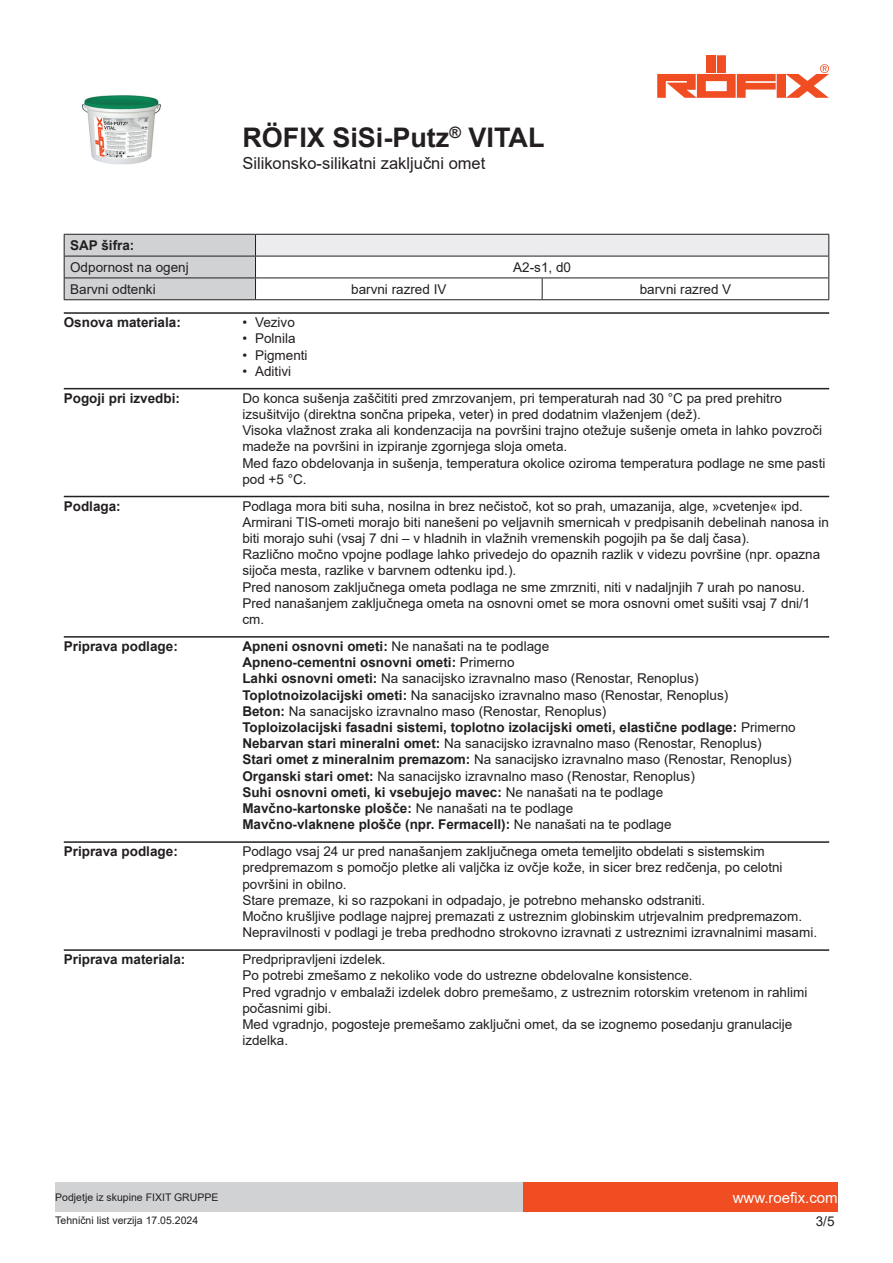
<style>
.page{position:relative;width:893px;height:1263px;background:#fff}
.page>*{position:absolute;margin:0;border:0;box-sizing:border-box;transform-origin:0 0}
.t1{font:700 27px "Arial";color:#231f20}
.t2{font:16.5px "Arial";color:#231f20}
.t3{font:15px "Arial";color:#fff}
.t4{font:13.5px/16.2px "Arial";color:#231f20}
.t5{font:700 13.5px "Arial";color:#231f20}
.t6{font:10.5px "Arial";color:#231f20}
.s1{font-weight:700}
</style>
<div class="page">
<img style="left:82px;top:95px;width:79px;height:70px">
<div style="left:717px;top:55px;width:9px;height:18px;background:#f04d22"></div>
<div style="left:707px;top:55px;width:9px;height:18px;background:#f04d22"></div>
<svg style="left:657px;top:64px;width:172px;height:34px"></svg>
<div style="left:523px;top:1182px;width:315px;height:30px;background:#f04d22"></div>
<div style="left:55px;top:1182px;width:468px;height:30px;background:#d1d2d4"></div>
<div style="left:255px;top:234px;width:574px;height:22px;background:#ececee"></div>
<hr style="left:255px;top:234px;width:287px;height:1px;background:#231f20">
<hr style="left:542px;top:234px;width:287px;height:1px;background:#231f20">
<hr style="left:255px;top:256px;width:287px;height:1px;background:#231f20">
<hr style="left:542px;top:256px;width:287px;height:1px;background:#231f20">
<hr style="left:255px;top:278px;width:287px;height:1px;background:#231f20">
<svg style="left:64px;top:234px;width:192px;height:65px;background:#c7c8ca"></svg>
<hr style="left:542px;top:278px;width:287px;height:1px;background:#231f20">
<svg style="left:542px;top:278px;width:1px;height:21px"></svg>
<svg style="left:828px;top:235px;width:1px;height:64px"></svg>
<hr style="left:64px;top:299px;width:191px;height:1px;background:#231f20">
<hr style="left:255px;top:299px;width:287px;height:1px;background:#231f20">
<hr style="left:542px;top:299px;width:287px;height:1px;background:#231f20">
<hr style="left:64px;top:312px;width:765px;height:2px;background:#231f20">
<hr style="left:64px;top:388px;width:765px;height:1px;background:#231f20">
<hr style="left:64px;top:496px;width:765px;height:1px;background:#231f20">
<hr style="left:64px;top:636px;width:765px;height:2px;background:#231f20">
<hr style="left:64px;top:841px;width:765px;height:2px;background:#231f20">
<hr style="left:64px;top:949px;width:765px;height:2px;background:#231f20">
<h1 class="t1" style="left:242px;top:119px;width:304px">RÖFIX SiSi-Putz<sup>®</sup> VITAL</h1>
<p class="t2" style="left:242px;top:152px;width:244px">Silikonsko-silikatni zaključni omet</p>
<p class="t5" style="left:70px;top:236px;width:66px">SAP šifra:</p>
<p class="t4" style="left:70px;top:259px;width:120px">Odpornost na ogenj</p>
<p class="t4" style="left:513px;top:259px;width:59px">A2-s1, d0</p>
<p class="t4" style="left:70px;top:281px;width:87px">Barvni odtenki</p>
<p class="t4" style="left:351px;top:281px;width:97px">barvni razred IV</p>
<p class="t4" style="left:640px;top:281px;width:93px">barvni razred V</p>
<p class="t5" style="left:64px;top:313px;width:119px">Osnova materiala:</p>
<p class="t4" style="left:242px;top:314px;width:54px">• Vezivo</p>
<p class="t4" style="left:242px;top:330px;width:55px">• Polnila</p>
<p class="t4" style="left:242px;top:347px;width:67px">• Pigmenti</p>
<p class="t4" style="left:242px;top:363px;width:50px">• Aditivi</p>
<p class="t5" style="left:64px;top:388px;width:118px">Pogoji pri izvedbi:</p>
<p class="t4" style="left:242px;top:390px;width:585px">Do konca sušenja zaščititi pred zmrzovanjem, pri temperaturah nad 30 °C pa pred prehitro izsušitvijo (direktna sončna pripeka, veter) in pred dodatnim vlaženjem (dež).<br>Visoka vlažnost zraka ali kondenzacija na površini trajno otežuje sušenje ometa in lahko povzroči madeže na površini in izpiranje zgornjega sloja ometa.<br>Med fazo obdelovanja in sušenja, temperatura okolice oziroma temperatura podlage ne sme pasti pod +5 °C.</p>
<p class="t5" style="left:64px;top:496px;width:59px">Podlaga:</p>
<p class="t4" style="left:242px;top:498px;width:588px">Podlaga mora biti suha, nosilna in brez nečistoč, kot so prah, umazanija, alge, »cvetenje« ipd.<br>Armirani TIS-ometi morajo biti nanešeni po veljavnih smernicah v predpisanih debelinah nanosa in biti morajo suhi (vsaj 7 dni – v hladnih in vlažnih vremenskih pogojih pa še dalj časa).<br>Različno močno vpojne podlage lahko privedejo do opaznih razlik v videzu površine (npr. opazna sijoča mesta, razlike v barvnem odtenku ipd.).<br>Pred nanosom zaključnega ometa podlaga ne sme zmrzniti, niti v nadaljnjih 7 urah po nanosu.<br>Pred nanašanjem zaključnega ometa na osnovni omet se mora osnovni omet sušiti vsaj 7 dni/1 cm.</p>
<p class="t5" style="left:64px;top:637px;width:116px">Priprava podlage:</p>
<p class="t4" style="left:242px;top:638px;width:555px"><span class="s1">Apneni osnovni ometi:</span> Ne nanašati na te podlage<br><span class="s1">Apneno-cementni osnovni ometi:</span> Primerno<br><span class="s1">Lahki osnovni ometi:</span> Na sanacijsko izravnalno maso (Renostar, Renoplus)<br><span class="s1">Toplotnoizolacijski ometi:</span> Na sanacijsko izravnalno maso (Renostar, Renoplus)<br><span class="s1">Beton:</span> Na sanacijsko izravnalno maso (Renostar, Renoplus)<br><span class="s1">Toploizolacijski fasadni sistemi, toplotno izolacijski ometi, elastične podlage:</span> Primerno <span class="s1">Nebarvan stari mineralni omet:</span> Na sanacijsko izravnalno maso (Renostar, Renoplus)<br><span class="s1">Stari omet z mineralnim premazom:</span> Na sanacijsko izravnalno maso (Renostar, Renoplus)<br><span class="s1">Organski stari omet:</span> Na sanacijsko izravnalno maso (Renostar, Renoplus)<br><span class="s1">Suhi osnovni ometi, ki vsebujejo mavec:</span> Ne nanašati na te podlage<br><span class="s1">Mavčno-kartonske plošče:</span> Ne nanašati na te podlage<br><span class="s1">Mavčno-vlaknene plošče (npr. Fermacell):</span> Ne nanašati na te podlage</p>
<p class="t5" style="left:64px;top:842px;width:116px">Priprava podlage:</p>
<p class="t4" style="left:242px;top:843px;width:576px">Podlago vsaj 24 ur pred nanašanjem zaključnega ometa temeljito obdelati s sistemskim predpremazom s pomočjo pletke ali valjčka iz ovčje kože, in sicer brez redčenja, po celotni površini in obilno.<br>Stare premaze, ki so razpokani in odpadajo, je potrebno mehansko odstraniti.<br>Močno krušljive podlage najprej premazati z ustreznim globinskim utrjevalnim predpremazom.<br>Nepravilnosti v podlagi je treba predhodno strokovno izravnati z ustreznimi izravnalnimi masami.</p>
<p class="t5" style="left:64px;top:950px;width:123px">Priprava materiala:</p>
<p class="t4" style="left:242px;top:951px;width:566px">Predpripravljeni izdelek.<br>Po potrebi zmešamo z nekoliko vode do ustrezne obdelovalne konsistence.<br>Pred vgradnjo v embalaži izdelek dobro premešamo, z ustreznim rotorskim vretenom in rahlimi počasnimi gibi.<br>Med vgradnjo, pogosteje premešamo zaključni omet, da se izognemo posedanju granulacije izdelka.</p>
<p class="t6" style="left:55px;top:1190px;width:165px">Podjetje iz skupine FIXIT GRUPPE</p>
<p class="t3" style="left:733px;top:1187px;width:107px">www.roefix.com</p>
<p class="t6" style="left:55px;top:1213px;width:144px">Tehnični list verzija 17.05.2024</p>
<p class="t4" style="left:816px;top:1213px;width:20px">3/5</p>
</div>
